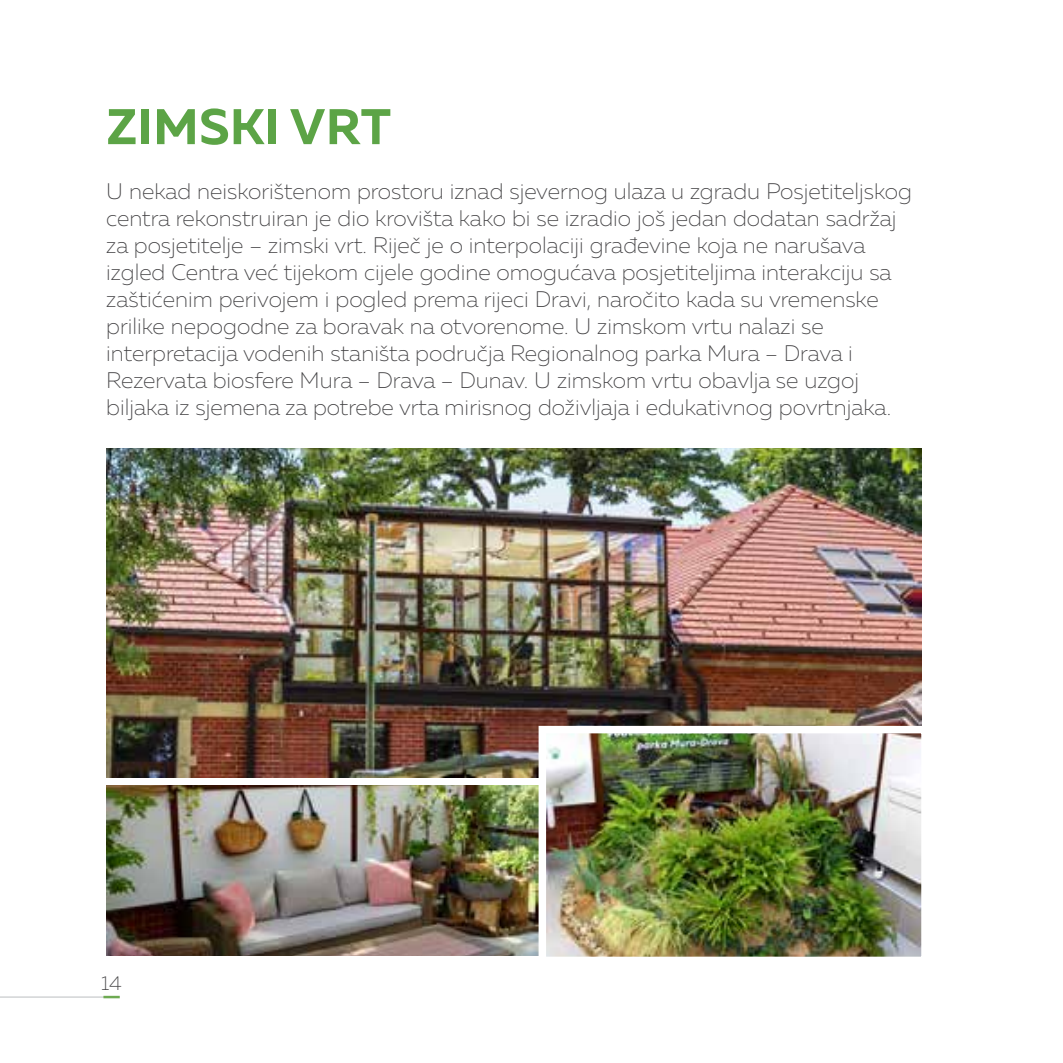
<style>
.page{position:relative;width:1063px;height:1063px;background:#fff}
.page>*{position:absolute;margin:0;border:0;box-sizing:border-box;transform-origin:0 0}
.t1{font:50px "Muller Regular 13";letter-spacing:.01em;color:#5ca446}
.t2{font:22.5px/27px "Muller Regular 8";color:#414042}
.t3{font:20px "Muller Regular 8";color:#414042}
</style>
<div class="page">
<hr style="left:0;top:997px;width:106px;height:1px;background:#bcbec0">
<svg style="left:103px;top:996px;width:17px;height:2px"></svg>
<img style="left:106px;top:448px;width:815px;height:329px">
<img style="left:106px;top:785px;width:429px;height:171px">
<img style="left:535px;top:722px;width:387px;height:235px">
<h1 class="t1" style="left:107px;top:95px;width:286px">ZIMSKI VRT</h1>
<p class="t2" style="left:106px;top:178px;width:807px">U nekad neiskorištenom prostoru iznad sjevernog ulaza u zgradu Posjetiteljskog centra rekonstruiran je dio krovišta kako bi se izradio još jedan dodatan sadržaj za posjetitelje – zimski vrt. Riječ je o interpolaciji građevine koja ne narušava izgled Centra već tijekom cijele godine omogućava posjetiteljima interakciju sa zaštićenim perivojem i pogled prema rijeci Dravi, naročito kada su vremenske prilike nepogodne za boravak na otvorenome. U zimskom vrtu nalazi se interpretacija vodenih staništa područja Regionalnog parka Mura – Drava i Rezervata biosfere Mura – Drava – Dunav. U zimskom vrtu obavlja se uzgoj biljaka iz sjemena za potrebe vrta mirisnog doživljaja i edukativnog povrtnjaka.</p>
<p class="t3" style="left:101px;top:971px;width:22px">14</p>
</div>
